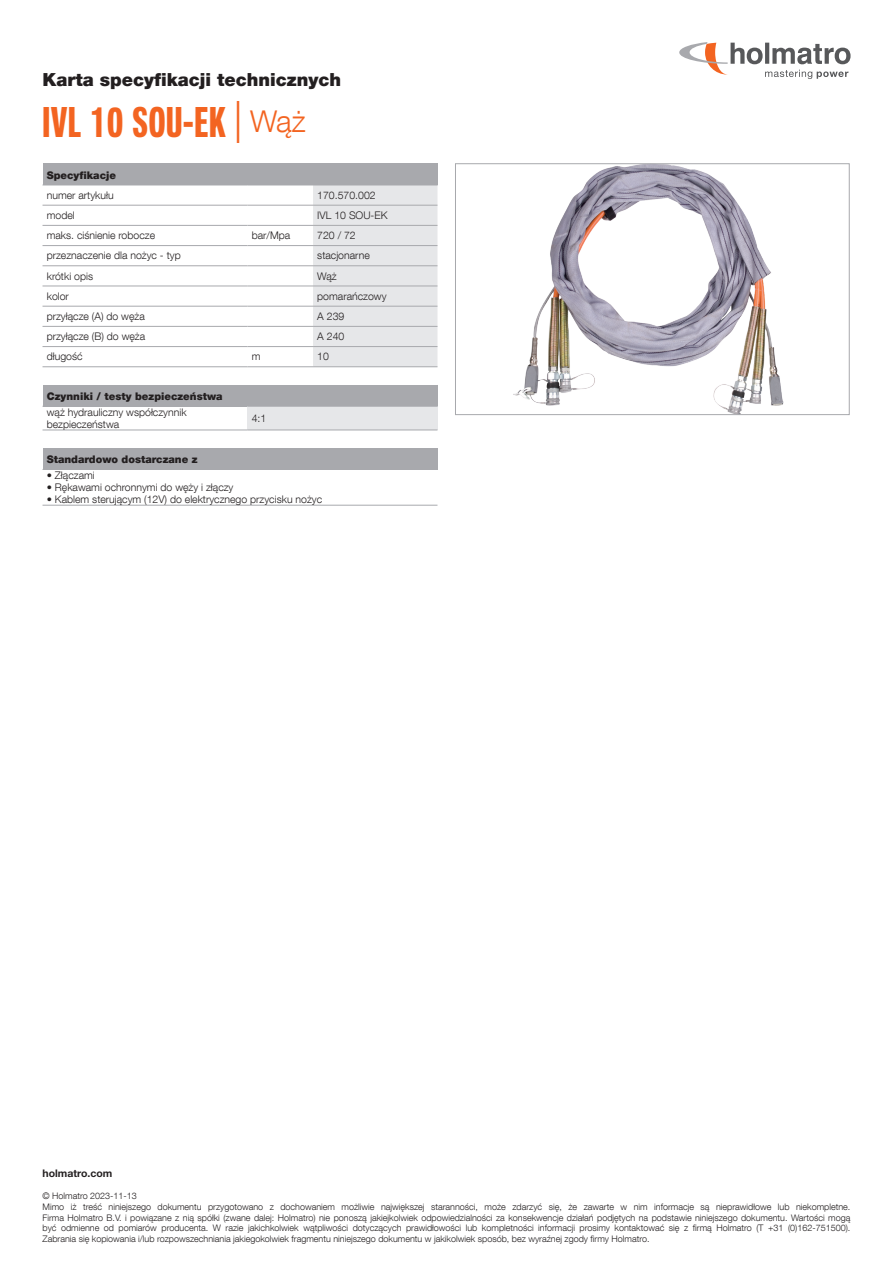
<style>
.page{position:relative;width:893px;height:1263px;background:#fff}
.page>*{position:absolute;margin:0;border:0;box-sizing:border-box;transform-origin:0 0}
.t1{font:700 42px "Neue Helvetica Pro 79 Cm";letter-spacing:.02em;color:#f36421}
.t2{font:900 18px "Helvetica Neue LT Com";color:#231f20}
.t3{font:300 10.5px/12px "Helvetica Neue LT Com";color:#231f20}
.t4{font:900 10.5px "Helvetica Neue LT Com";color:#231f20}
.t5{font:700 10.5px "Helvetica Neue LT Std";color:#231f20}
.t6{font:300 9px/10.8px "Helvetica Neue LT Com";color:#231f20}
.s1{font-family:"Helvetica Neue LT Std";font-weight:300}
.s2{font-family:"Helvetica Neue LT Com";font-weight:300;font-size:30px}
</style>
<div class="page">
<svg style="left:679px;top:42px;width:171px;height:37px"></svg>
<div style="left:43px;top:164px;width:394px;height:21px;background:#a8a9ad"></div>
<svg style="left:313px;top:164px;width:125px;height:203px;background:#dedfe1"></svg>
<hr style="left:43px;top:185px;width:204px;height:1px;background:#a8a9ad">
<hr style="left:247px;top:185px;width:66px;height:1px;background:#a8a9ad">
<hr style="left:313px;top:185px;width:125px;height:1px;background:#a8a9ad">
<hr style="left:43px;top:205px;width:204px;height:1px;background:#a8a9ad">
<hr style="left:247px;top:205px;width:66px;height:1px;background:#a8a9ad">
<hr style="left:313px;top:205px;width:124px;height:1px;background:#a8a9ad">
<hr style="left:43px;top:225px;width:204px;height:1px;background:#a8a9ad">
<hr style="left:247px;top:225px;width:66px;height:1px;background:#a8a9ad">
<hr style="left:313px;top:225px;width:124px;height:1px;background:#a8a9ad">
<hr style="left:43px;top:245px;width:204px;height:1px;background:#a8a9ad">
<hr style="left:247px;top:245px;width:66px;height:1px;background:#a8a9ad">
<hr style="left:313px;top:245px;width:124px;height:1px;background:#a8a9ad">
<hr style="left:43px;top:265px;width:204px;height:1px;background:#a8a9ad">
<hr style="left:247px;top:265px;width:66px;height:1px;background:#a8a9ad">
<hr style="left:313px;top:265px;width:124px;height:1px;background:#a8a9ad">
<hr style="left:43px;top:286px;width:204px;height:1px;background:#a8a9ad">
<hr style="left:247px;top:286px;width:66px;height:1px;background:#a8a9ad">
<hr style="left:313px;top:286px;width:124px;height:1px;background:#a8a9ad">
<hr style="left:43px;top:306px;width:204px;height:1px;background:#a8a9ad">
<hr style="left:247px;top:306px;width:66px;height:1px;background:#a8a9ad">
<hr style="left:313px;top:306px;width:124px;height:1px;background:#a8a9ad">
<hr style="left:43px;top:326px;width:204px;height:1px;background:#a8a9ad">
<hr style="left:247px;top:326px;width:66px;height:1px;background:#a8a9ad">
<hr style="left:313px;top:326px;width:124px;height:1px;background:#a8a9ad">
<hr style="left:43px;top:366px;width:204px;height:1px;background:#a8a9ad">
<hr style="left:43px;top:346px;width:204px;height:1px;background:#a8a9ad">
<hr style="left:247px;top:366px;width:66px;height:1px;background:#a8a9ad">
<hr style="left:247px;top:346px;width:66px;height:1px;background:#a8a9ad">
<hr style="left:313px;top:366px;width:124px;height:1px;background:#a8a9ad">
<hr style="left:313px;top:346px;width:124px;height:1px;background:#a8a9ad">
<div style="left:43px;top:385px;width:394px;height:21px;background:#a8a9ad"></div>
<div style="left:247px;top:406px;width:190px;height:24px;background:#e6e7e9"></div>
<svg style="left:437px;top:385px;width:1px;height:21px"></svg>
<hr style="left:43px;top:430px;width:204px;height:1px;background:#a8a9ad">
<hr style="left:43px;top:406px;width:204px;height:1px;background:#a8a9ad">
<hr style="left:247px;top:430px;width:190px;height:1px;background:#a8a9ad">
<hr style="left:247px;top:406px;width:191px;height:1px;background:#a8a9ad">
<div style="left:43px;top:448px;width:394px;height:21px;background:#a8a9ad"></div>
<svg style="left:437px;top:448px;width:1px;height:21px"></svg>
<hr style="left:43px;top:505px;width:394px;height:1px;background:#a8a9ad">
<hr style="left:43px;top:469px;width:395px;height:1px;background:#a8a9ad">
<img style="left:513px;top:166px;width:271px;height:247px">
<div style="left:455px;top:164px;width:394px;height:251px;border:1px solid #a8a9ad"></div>
<h2 class="t2" style="left:43px;top:68px;width:300px">Karta specyfikacji technicznych</h2>
<h1 class="t1" style="left:43px;top:97px;width:265px">IVL 10 SOU-EK <span class="s1">|</span> <span class="s2">Wąż</span></h1>
<p class="t4" style="left:47px;top:169px;width:71px">Specyfikacje</p>
<p class="t3" style="left:47px;top:189px;width:68px">numer artykułu</p>
<p class="t3" style="left:317px;top:189px;width:60px">170.570.002</p>
<p class="t3" style="left:47px;top:209px;width:30px">model</p>
<p class="t3" style="left:317px;top:209px;width:72px">IVL 10 SOU-EK</p>
<p class="t3" style="left:47px;top:229px;width:110px">maks. ciśnienie robocze</p>
<p class="t3" style="left:252px;top:229px;width:40px">bar/Mpa</p>
<p class="t3" style="left:317px;top:229px;width:40px">720 / 72</p>
<p class="t3" style="left:47px;top:249px;width:136px">przeznaczenie dla nożyc - typ</p>
<p class="t3" style="left:317px;top:249px;width:54px">stacjonarne</p>
<p class="t3" style="left:47px;top:270px;width:48px">krótki opis</p>
<p class="t3" style="left:317px;top:270px;width:21px">Wąż</p>
<p class="t3" style="left:47px;top:290px;width:24px">kolor</p>
<p class="t3" style="left:317px;top:290px;width:71px">pomarańczowy</p>
<p class="t3" style="left:47px;top:310px;width:100px">przyłącze (A) do węża</p>
<p class="t3" style="left:317px;top:310px;width:29px">A 239</p>
<p class="t3" style="left:47px;top:330px;width:100px">przyłącze (B) do węża</p>
<p class="t3" style="left:317px;top:330px;width:29px">A 240</p>
<p class="t3" style="left:47px;top:350px;width:37px">długość</p>
<p class="t3" style="left:252px;top:350px;width:10px">m</p>
<p class="t3" style="left:317px;top:350px;width:13px">10</p>
<p class="t4" style="left:47px;top:390px;width:177px">Czynniki / testy bezpieczeństwa</p>
<p class="t3" style="left:47px;top:406px;width:141px">wąż hydrauliczny współczynnik bezpieczeństwa</p>
<p class="t3" style="left:252px;top:412px;width:16px">4:1</p>
<p class="t4" style="left:47px;top:453px;width:152px">Standardowo dostarczane z</p>
<p class="t3" style="left:47px;top:469px;width:50px">• Złączami</p>
<p class="t3" style="left:47px;top:481px;width:188px">• Rękawami ochronnymi do węży i złączy</p>
<p class="t3" style="left:47px;top:493px;width:277px">• Kablem sterującym (12V) do elektrycznego przycisku nożyc</p>
<p class="t5" style="left:43px;top:1167px;width:71px">holmatro.com</p>
<p class="t6" style="left:43px;top:1190px;width:809px">© Holmatro 2023-11-13<br>Mimo iż treść niniejszego dokumentu przygotowano z dochowaniem możliwie największej staranności, może zdarzyć się, że zawarte w nim informacje są nieprawidłowe lub niekompletne.<br>Firma Holmatro B.V. i powiązane z nią spółki (zwane dalej: Holmatro) nie ponoszą jakiejkolwiek odpowiedzialności za konsekwencje działań podjętych na podstawie niniejszego dokumentu. Wartości mogą być odmienne od pomiarów producenta. W razie jakichkolwiek wątpliwości dotyczących prawidłowości lub kompletności informacji prosimy kontaktować się z firmą Holmatro (T +31 (0)162-751500).<br>Zabrania się kopiowania i/lub rozpowszechniania jakiegokolwiek fragmentu niniejszego dokumentu w jakikolwiek sposób, bez wyraźnej zgody firmy Holmatro.</p>
</div>
